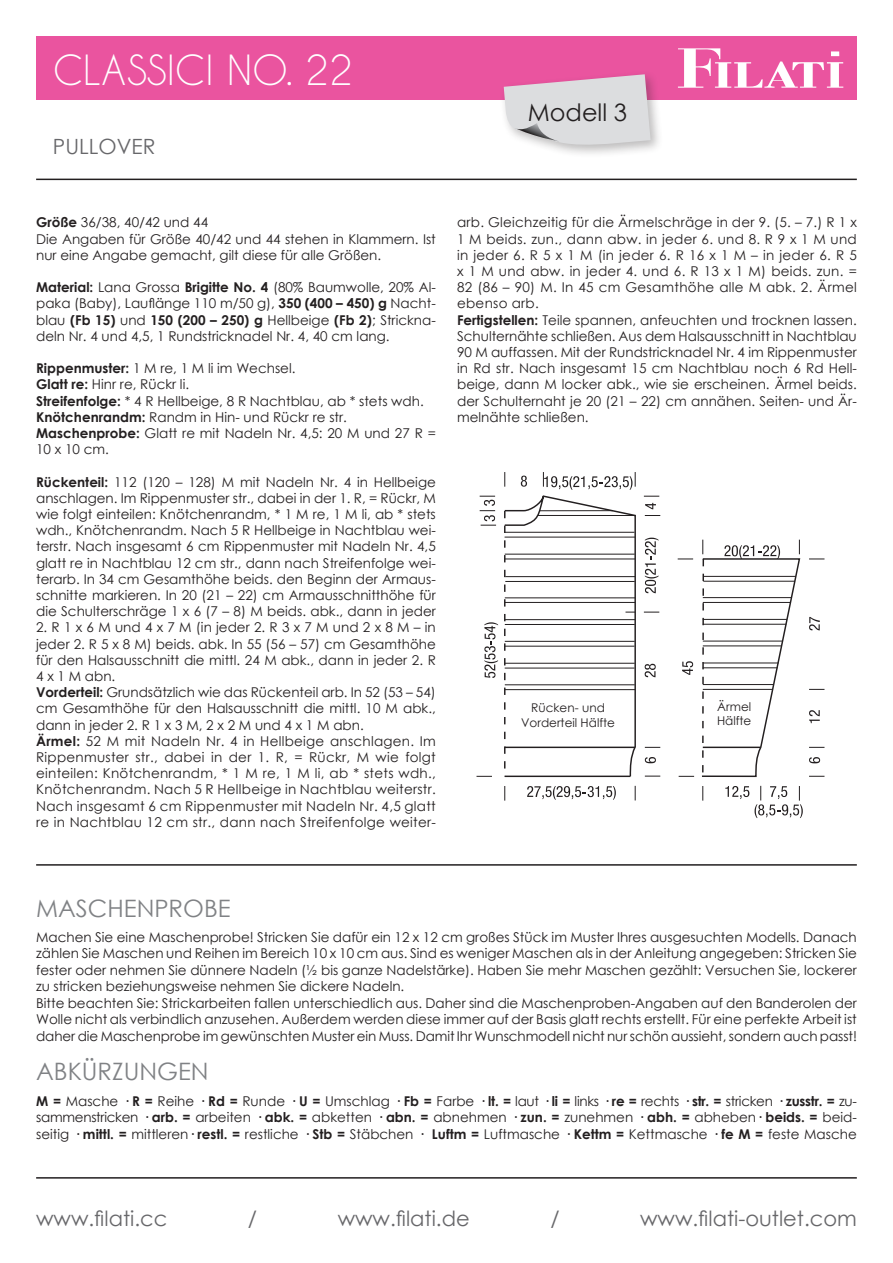
<style>
.page{position:relative;width:893px;height:1263px;background:#fff}
.page>*{position:absolute;margin:0;border:0;box-sizing:border-box;transform-origin:0 0}
.t1{font:39px "Caviar Dreams";color:#fff}
.t2{font:24px "Century Gothic";color:#808285}
.t3{font:24px "Century Gothic";color:#231f20}
.t4{font:21px "Century Gothic";color:#67676a}
.t5{font:13.5px/16.2px "Century Gothic";color:#231f20}
.t6{font:13.5px/16.2px "Century Gothic";letter-spacing:.02em;color:#231f20}
.t7{font:12px/14.4px "Century Gothic";color:#231f20;text-align:center}
.s1{font-weight:700}
</style>
<div class="page">
<hr style="left:36px;top:1177px;width:821px;height:1px;background:#231f20">
<hr style="left:36px;top:179px;width:821px;height:1px;background:#231f20">
<div style="left:36px;top:36px;width:821px;height:64px;background:#ea549f"></div>
<svg style="left:678px;top:48px;width:165px;height:40px"></svg>
<div style="left:499px;top:70px;width:165px;height:88px;background:#231f20;opacity:.3"></div>
<svg style="left:504px;top:74px;width:147px;height:76px;background:#dcced7"></svg>
<svg style="left:644px;top:496px;width:15px;height:1px"></svg>
<svg style="left:635px;top:786px;width:1px;height:14px"></svg>
<svg style="left:645px;top:776px;width:15px;height:1px"></svg>
<svg style="left:678px;top:558px;width:15px;height:1px"></svg>
<svg style="left:702px;top:786px;width:1px;height:15px"></svg>
<svg style="left:679px;top:776px;width:15px;height:1px"></svg>
<svg style="left:504px;top:786px;width:1px;height:15px"></svg>
<svg style="left:809px;top:558px;width:15px;height:1px"></svg>
<svg style="left:645px;top:747px;width:15px;height:1px"></svg>
<svg style="left:644px;top:612px;width:15px;height:1px"></svg>
<svg style="left:645px;top:515px;width:15px;height:1px"></svg>
<svg style="left:809px;top:776px;width:15px;height:1px"></svg>
<svg style="left:809px;top:747px;width:15px;height:1px"></svg>
<svg style="left:809px;top:689px;width:15px;height:1px"></svg>
<svg style="left:527px;top:786px;width:89px;height:14px"></svg>
<svg style="left:645px;top:538px;width:14px;height:55px"></svg>
<svg style="left:682px;top:661px;width:11px;height:14px"></svg>
<svg style="left:702px;top:540px;width:99px;height:238px"></svg>
<svg style="left:809px;top:710px;width:11px;height:13px"></svg>
<hr style="left:703px;top:747px;width:58px;height:1px;background:#231f20">
<hr style="left:703px;top:689px;width:70px;height:1px;background:#231f20">
<hr style="left:703px;top:667px;width:74px;height:1px;background:#231f20">
<hr style="left:703px;top:645px;width:79px;height:1px;background:#231f20">
<hr style="left:703px;top:624px;width:83px;height:1px;background:#231f20">
<hr style="left:703px;top:602px;width:88px;height:1px;background:#231f20">
<hr style="left:703px;top:581px;width:92px;height:1px;background:#231f20">
<hr style="left:703px;top:684px;width:71px;height:1px;background:#231f20">
<hr style="left:703px;top:662px;width:75px;height:1px;background:#231f20">
<hr style="left:703px;top:641px;width:80px;height:1px;background:#231f20">
<hr style="left:703px;top:619px;width:84px;height:1px;background:#231f20">
<hr style="left:703px;top:597px;width:88px;height:1px;background:#231f20">
<hr style="left:703px;top:576px;width:93px;height:1px;background:#231f20">
<svg style="left:725px;top:786px;width:78px;height:32px"></svg>
<svg style="left:645px;top:503px;width:11px;height:6px"></svg>
<svg style="left:645px;top:664px;width:11px;height:13px"></svg>
<svg style="left:645px;top:757px;width:11px;height:6px"></svg>
<svg style="left:476px;top:472px;width:160px;height:306px"></svg>
<svg style="left:809px;top:757px;width:11px;height:6px"></svg>
<svg style="left:809px;top:617px;width:11px;height:13px"></svg>
<hr style="left:36px;top:864px;width:821px;height:2px;background:#231f20">
<h1 class="t1" style="left:53px;top:47px;width:301px">CLASSICI NO. 22</h1>
<h3 class="t4" style="left:53px;top:131px;width:104px">PULLOVER</h3>
<h2 class="t3" style="left:528px;top:96px;width:101px">Modell 3</h2>
<p class="t5" style="left:36px;top:214px;width:401px"><span class="s1">Größe</span> 36/38, 40/42 und 44<br>Die Angaben für Größe 40/42 und 44 stehen in Klammern. Ist nur eine Angabe gemacht, gilt diese für alle Größen.</p>
<p class="t5" style="left:36px;top:279px;width:401px;text-align:justify"><span class="s1">Material:</span> Lana Grossa <span class="s1">Brigitte No. 4</span> (80% Baumwolle, 20% Al&shy;paka (Baby), Lauflänge 110 m/50 g), <span class="s1">350 (400 – 450) g</span> Nacht&shy;blau <span class="s1">(Fb 15)</span> und <span class="s1">150 (200 – 250) g</span> Hellbeige <span class="s1">(Fb 2)</span>; Strickna&shy;deln Nr. 4 und 4,5, 1 Rundstricknadel Nr. 4, 40 cm lang.</p>
<p class="t5" style="left:36px;top:360px;width:401px"><span class="s1">Rippenmuster:</span> 1 M re, 1 M li im Wechsel.<br><span class="s1">Glatt re:</span> Hinr re, Rückr li.<br><span class="s1">Streifenfolge:</span> * 4 R Hellbeige, 8 R Nachtblau, ab * stets wdh.<br><span class="s1">Knötchenrandm:</span> Randm in Hin- und Rückr re str.<br><span class="s1">Maschenprobe:</span> Glatt re mit Nadeln Nr. 4,5: 20 M und 27 R = 10 x 10 cm.</p>
<p class="t5" style="left:36px;top:473px;width:401px;text-align:justify"><span class="s1">Rückenteil:</span> 112 (120 – 128) M mit Nadeln Nr. 4 in Hellbeige anschlagen. Im Rippenmuster str., dabei in der 1. R, = Rückr, M wie folgt einteilen: Knötchenrandm, * 1 M re, 1 M li, ab * stets wdh., Knötchenrandm. Nach 5 R Hellbeige in Nachtblau wei&shy;terstr. Nach insgesamt 6 cm Rippenmuster mit Nadeln Nr. 4,5 glatt re in Nachtblau 12 cm str., dann nach Streifenfolge wei&shy;terarb. In 34 cm Gesamthöhe beids. den Beginn der Armaus&shy;schnitte markieren. In 20 (21 – 22) cm Armausschnitthöhe für die Schulterschräge 1 x 6 (7 – 8) M beids. abk., dann in jeder</p>
<p class="t6" style="left:36px;top:619px;width:401px">2. R 1 x 6 M und 4 x 7 M (in jeder 2. R 3 x 7 M und 2 x 8 M – in jeder 2. R 5 x 8 M) beids. abk. In 55 (56 – 57) cm Gesamthöhe für den Halsausschnitt die mittl. 24 M abk., dann in jeder 2. R 4 x 1 M abn.<br><span class="s1">Vorderteil:</span> Grundsätzlich wie das Rückenteil arb. In 52 (53 – 54) cm Gesamthöhe für den Halsausschnitt die mittl. 10 M abk., dann in jeder 2. R 1 x 3 M, 2 x 2 M und 4 x 1 M abn.<br><span class="s1">Ärmel:</span> 52 M mit Nadeln Nr. 4 in Hellbeige anschlagen. Im Rippenmuster str., dabei in der 1. R, = Rückr, M wie folgt einteilen: Knötchenrandm, * 1 M re, 1 M li, ab * stets wdh., Knötchenrandm. Nach 5 R Hellbeige in Nachtblau weiterstr.<br>Nach insgesamt 6 cm Rippenmuster mit Nadeln Nr. 4,5 glatt re in Nachtblau 12 cm str., dann nach Streifenfolge weiter-</p>
<p class="t5" style="left:457px;top:214px;width:401px">arb. Gleichzeitig für die Ärmelschräge in der 9. (5. – 7.) R 1 x 1 M beids. zun., dann abw. in jeder 6. und 8. R 9 x 1 M und in jeder 6. R 5 x 1 M (in jeder 6. R 16 x 1 M – in jeder 6. R 5 x 1 M und abw. in jeder 4. und 6. R 13 x 1 M) beids. zun. = 82 (86 – 90) M. In 45 cm Gesamthöhe alle M abk. 2. Ärmel ebenso arb.<br><span class="s1">Fertigstellen:</span> Teile spannen, anfeuchten und trocknen lassen.<br>Schulternähte schließen. Aus dem Halsausschnitt in Nachtblau 90 M auffassen. Mit der Rundstricknadel Nr. 4 im Rippenmuster in Rd str. Nach insgesamt 15 cm Nachtblau noch 6 Rd Hell&shy;beige, dann M locker abk., wie sie erscheinen. Ärmel beids. der Schulternaht je 20 (21 – 22) cm annähen. Seiten- und Är&shy;melnähte schließen.</p>
<p class="t7" style="left:521px;top:700px;width:95px">Rücken- und<br>Vorderteil Hälfte</p>
<p class="t7" style="left:717px;top:699px;width:36px;text-align:left">Ärmel<br>Hälfte</p>
<h2 class="t2" style="left:36px;top:891px;width:196px">MASCHENPROBE</h2>
<p class="t5" style="left:36px;top:928px;width:822px">Machen Sie eine Maschenprobe! Stricken Sie dafür ein 12 x 12 cm großes Stück im Muster Ihres ausgesuchten Modells. Danach zählen Sie Maschen und Reihen im Bereich 10 x 10 cm aus. Sind es weniger Maschen als in der Anleitung angegeben: Stricken Sie fester oder nehmen Sie dünnere Nadeln (½ bis ganze Nadelstärke). Haben Sie mehr Maschen gezählt: Versuchen Sie, lockerer zu stricken beziehungsweise nehmen Sie dickere Nadeln.<br>Bitte beachten Sie: Strickarbeiten fallen unterschiedlich aus. Daher sind die Maschenproben-Angaben auf den Banderolen der Wolle nicht als verbindlich anzusehen. Außerdem werden diese immer auf der Basis glatt rechts erstellt. Für eine perfekte Arbeit ist daher die Maschenprobe im gewünschten Muster ein Muss. Damit Ihr Wunschmodell nicht nur schön aussieht, sondern auch passt!</p>
<h2 class="t2" style="left:36px;top:1054px;width:174px">ABKÜRZUNGEN</h2>
<p class="t5" style="left:36px;top:1092px;width:822px;text-align:justify"><span class="s1">M =</span> Masche <span class="s1">· R =</span> Reihe <span class="s1">· Rd =</span> Runde <span class="s1">· U =</span> Umschlag <span class="s1">· Fb =</span> Farbe <span class="s1">· lt. =</span> laut <span class="s1">· li =</span> links <span class="s1">· re =</span> rechts <span class="s1">· str. =</span> stricken <span class="s1">· zusstr. =</span> zu&shy;sammenstricken <span class="s1">· arb. =</span> arbeiten <span class="s1">· abk. =</span> abketten <span class="s1">· abn. =</span> abnehmen <span class="s1">· zun. =</span> zunehmen <span class="s1">· abh. =</span> abheben<span class="s1">· beids. =</span> beid&shy;seitig <span class="s1">· mittl. =</span> mittleren<span class="s1">· restl. =</span> restliche <span class="s1">· Stb =</span> Stäbchen <span class="s1">· Luftm =</span> Luftmasche <span class="s1">· Kettm =</span> Kettmasche <span class="s1">· fe M =</span> feste Masche</p>
<h3 class="t4" style="left:36px;top:1204px;width:133px">www.filati.cc</h3>
<h3 class="t4" style="left:248px;top:1204px;width:11px">/</h3>
<h3 class="t4" style="left:338px;top:1204px;width:134px">www.filati.de</h3>
<h3 class="t4" style="left:550px;top:1204px;width:11px">/</h3>
<h3 class="t4" style="left:640px;top:1204px;width:218px">www.filati-outlet.com</h3>
</div>
